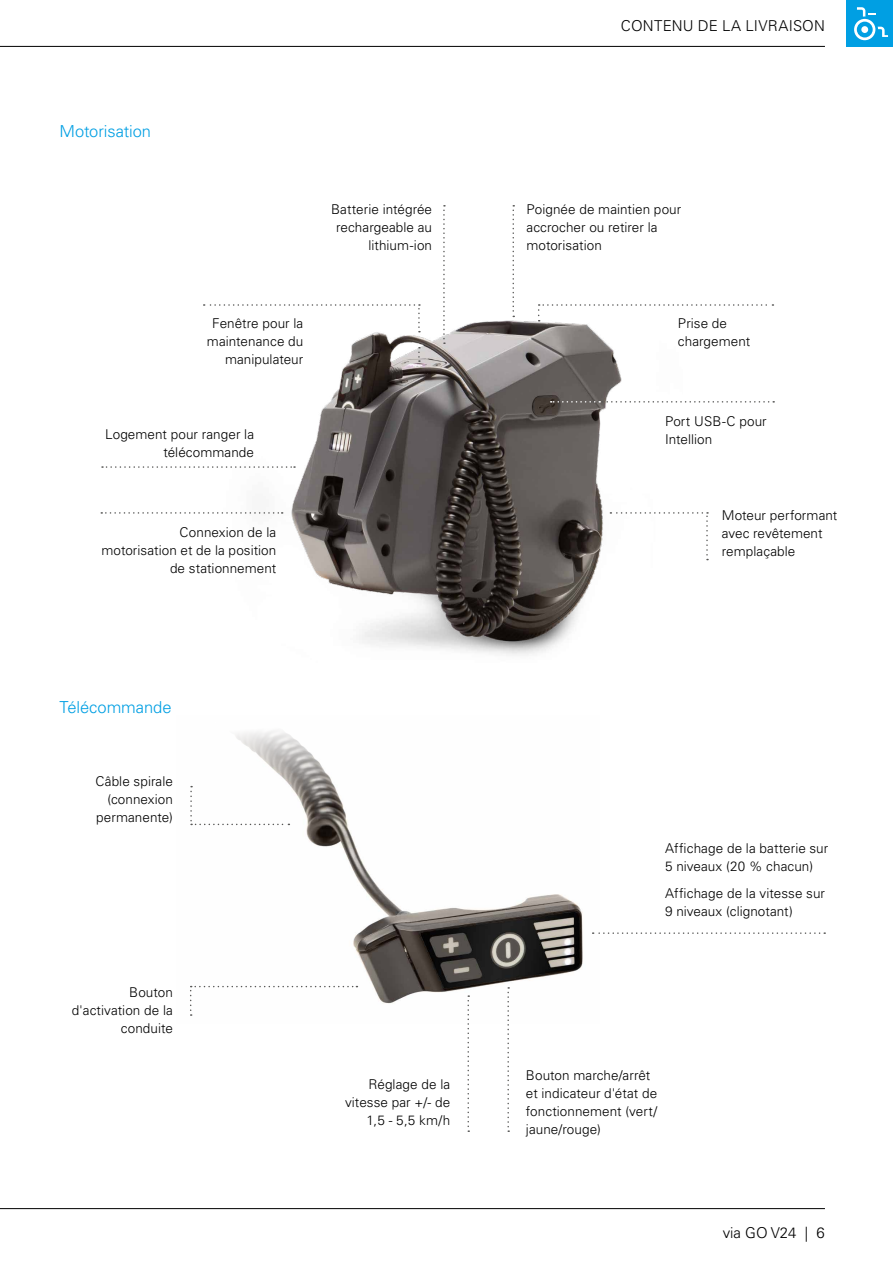
<style>
.page{position:relative;width:893px;height:1263px;background:#fff}
.page>*{position:absolute;margin:0;border:0;box-sizing:border-box;transform-origin:0 0}
.t1{font:300 16.5px "Univers LT Std";letter-spacing:-.005em;color:#009fe3}
.t2{font:300 15px "Univers LT Std";letter-spacing:.01em;color:#000}
.t3{font:300 13.5px/18px "Univers LT Std";letter-spacing:.005em;color:#000;text-align:right}
</style>
<div class="page">
<hr style="left:0;top:46px;width:825px;height:1px;background:#000">
<div style="left:846px;top:0;width:47px;height:47px;background:#009fe3"></div>
<svg style="left:854px;top:7px;width:34px;height:33px"></svg>
<hr style="left:0;top:1208px;width:825px;height:1px;background:#000">
<img style="left:190px;top:731px;width:403px;height:273px">
<img style="left:283px;top:304px;width:339px;height:351px">
<svg style="left:204px;top:304px;width:216px;height:28px"></svg>
<svg style="left:538px;top:304px;width:235px;height:17px"></svg>
<svg style="left:443px;top:205px;width:2px;height:139px"></svg>
<svg style="left:418px;top:347px;width:2px;height:15px"></svg>
<svg style="left:467px;top:995px;width:2px;height:137px"></svg>
<svg style="left:507px;top:987px;width:2px;height:145px"></svg>
<svg style="left:190px;top:786px;width:99px;height:39px"></svg>
<svg style="left:190px;top:986px;width:167px;height:30px"></svg>
<svg style="left:593px;top:932px;width:232px;height:2px"></svg>
<svg style="left:512px;top:205px;width:2px;height:112px"></svg>
<svg style="left:101px;top:512px;width:182px;height:2px"></svg>
<svg style="left:102px;top:466px;width:193px;height:2px"></svg>
<svg style="left:610px;top:512px;width:98px;height:48px"></svg>
<svg style="left:551px;top:401px;width:223px;height:2px"></svg>
<p class="t1" style="left:60px;top:121px;width:93px">Motorisation</p>
<p class="t3" style="left:207px;top:314px;width:98px">Fenêtre pour la maintenance du manipulateur</p>
<p class="t3" style="left:105px;top:426px;width:151px">Logement pour ranger la télécommande</p>
<p class="t3" style="left:102px;top:523px;width:176px">Connexion de la motorisation et de la position de stationnement</p>
<p class="t3" style="left:331px;top:200px;width:102px">Batterie intégrée rechargeable au lithium-ion</p>
<p class="t2" style="left:621px;top:17px;width:206px">CONTENU DE LA LIVRAISON</p>
<p class="t3" style="left:526px;top:200px;width:156px;text-align:left">Poignée de maintien pour accrocher ou retirer la motorisation</p>
<p class="t3" style="left:678px;top:314px;width:74px;text-align:left">Prise de chargement</p>
<p class="t3" style="left:665px;top:412px;width:103px;text-align:left">Port USB-C pour<br>Intellion</p>
<p class="t3" style="left:722px;top:507px;width:117px;text-align:left">Moteur performant avec revêtement remplaçable</p>
<p class="t1" style="left:60px;top:697px;width:114px">Télécommande</p>
<p class="t3" style="left:95px;top:772px;width:79px">Câble spirale (connexion permanente)</p>
<p class="t3" style="left:72px;top:983px;width:103px">Bouton d'activation de la conduite</p>
<p class="t3" style="left:665px;top:839px;width:165px;text-align:left">Affichage de la batterie sur<br>5 niveaux (20 % chacun)</p>
<p class="t3" style="left:665px;top:884px;width:161px;text-align:left">Affichage de la vitesse sur<br>9 niveaux (clignotant)</p>
<p class="t3" style="left:345px;top:1075px;width:107px">Réglage de la vitesse par +/- de<br>1,5 - 5,5 km/h</p>
<p class="t3" style="left:526px;top:1066px;width:133px;text-align:left">Bouton marche/arrêt et indicateur d'état de fonctionnement (vert/ jaune/rouge)</p>
<p class="t2" style="left:723px;top:1224px;width:104px">via GO V24 | 6</p>
</div>
